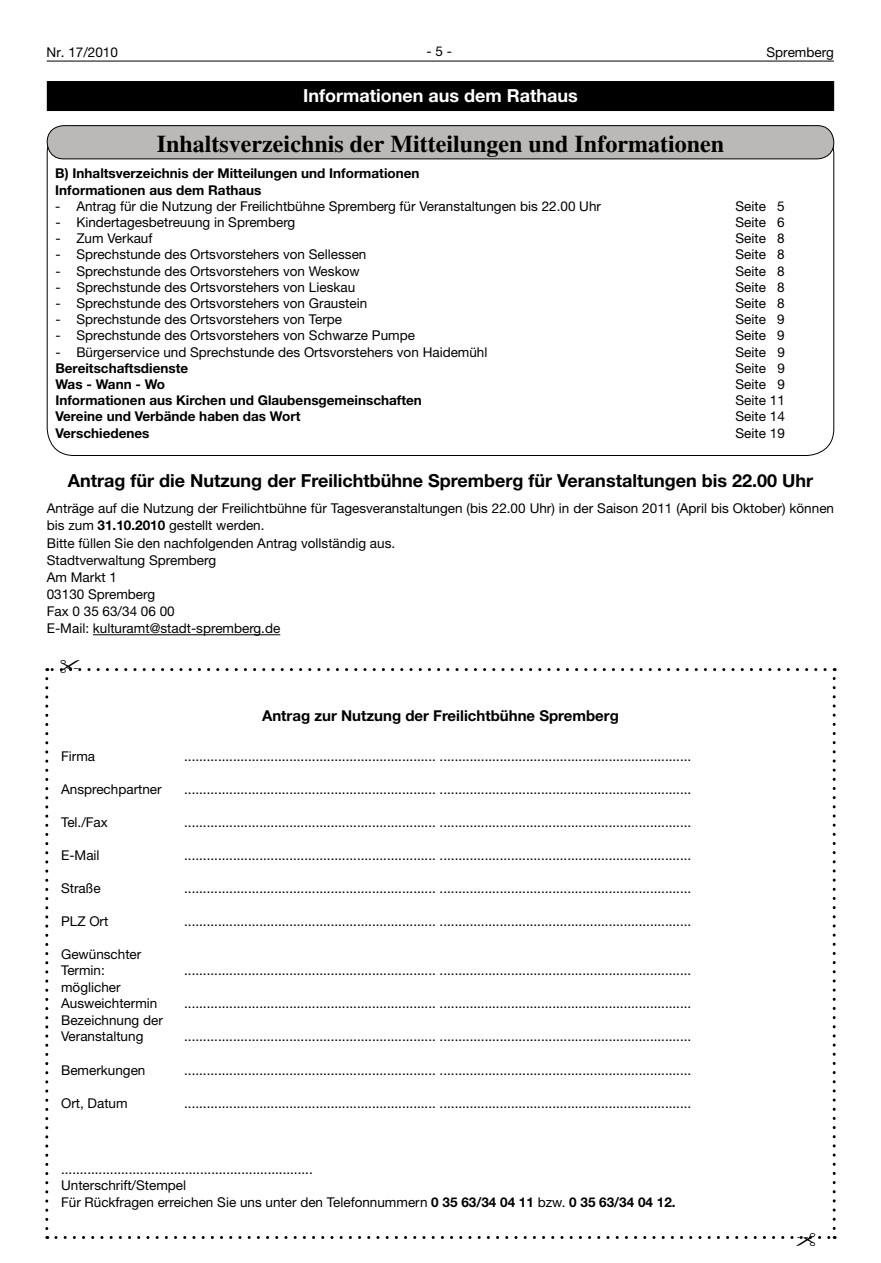
<style>
.page{position:relative;width:881px;height:1263px;background:#fff}
.page>*{position:absolute;margin:0;border:0;box-sizing:border-box;transform-origin:0 0}
.t1{font:700 24px "Times LT";color:#000}
.t2{font:700 18px "Helvetica Neue LT";color:#000}
.t3{font:700 18px "Helvetica Neue LT";color:#fff}
.t4{font:700 15px "Helvetica Neue LT";color:#000}
.t5{font:13.5px/17.1px "Helvetica Neue LT";color:#000}
.t6{font:700 13.5px/16.2px "Helvetica Neue LT";color:#000}
.t7{font:700 13.5px "Helvetica Neue LT";letter-spacing:-.02em;color:#000}
.s1{font-weight:700}
</style>
<div class="page">
<hr style="left:47px;top:61px;width:786px;height:1px;background:#000">
<div style="left:47px;top:81px;width:786px;height:30px;background:#000"></div>
<div style="left:47px;top:126px;width:786px;height:33px;background:#bab9b8;border-radius:16px"></div>
<div style="left:47px;top:125px;width:786px;height:34px;border:1px solid #000;border-radius:16px"></div>
<hr style="left:93px;top:634px;width:187px;height:1px;background:#000">
<svg style="left:45px;top:668px;width:790px;height:571px"></svg>
<p class="t5" style="left:47px;top:43px;width:73px">Nr. 17/2010</p>
<p class="t5" style="left:426px;top:43px;width:27px">- 5 -</p>
<p class="t5" style="left:766px;top:43px;width:69px">Spremberg</p>
<h2 class="t3" style="left:303px;top:85px;width:276px">Informationen aus dem Rathaus</h2>
<h1 class="t1" style="left:157px;top:129px;width:568px">Inhaltsverzeichnis der Mitteilungen und Informationen</h1>
<p class="t6" style="left:55px;top:165px;width:365px">B) Inhaltsverzeichnis der Mitteilungen und Informationen<br>Informationen aus dem Rathaus</p>
<p class="t5" style="left:55px;top:197px;width:547px">- Antrag für die Nutzung der Freilichtbühne Spremberg für Veranstaltungen bis 22.00 Uhr</p>
<p class="t5" style="left:735px;top:197px;width:51px">Seite 5</p>
<p class="t5" style="left:55px;top:213px;width:241px">- Kindertagesbetreuung in Spremberg</p>
<p class="t5" style="left:735px;top:213px;width:51px">Seite 6</p>
<p class="t5" style="left:55px;top:230px;width:99px">- Zum Verkauf</p>
<p class="t5" style="left:735px;top:230px;width:51px">Seite 8</p>
<p class="t5" style="left:55px;top:246px;width:312px">- Sprechstunde des Ortsvorstehers von Sellessen</p>
<p class="t5" style="left:735px;top:246px;width:51px">Seite 8</p>
<p class="t5" style="left:55px;top:262px;width:306px">- Sprechstunde des Ortsvorstehers von Weskow</p>
<p class="t5" style="left:735px;top:262px;width:51px">Seite 8</p>
<p class="t5" style="left:55px;top:278px;width:301px">- Sprechstunde des Ortsvorstehers von Lieskau</p>
<p class="t5" style="left:735px;top:278px;width:51px">Seite 8</p>
<p class="t5" style="left:55px;top:294px;width:313px">- Sprechstunde des Ortsvorstehers von Graustein</p>
<p class="t5" style="left:735px;top:294px;width:51px">Seite 8</p>
<p class="t5" style="left:55px;top:311px;width:288px">- Sprechstunde des Ortsvorstehers von Terpe</p>
<p class="t5" style="left:735px;top:311px;width:51px">Seite 9</p>
<p class="t5" style="left:55px;top:327px;width:361px">- Sprechstunde des Ortsvorstehers von Schwarze Pumpe</p>
<p class="t5" style="left:735px;top:327px;width:51px">Seite 9</p>
<p class="t5" style="left:55px;top:343px;width:433px">- Bürgerservice und Sprechstunde des Ortsvorstehers von Haidemühl</p>
<p class="t5" style="left:735px;top:343px;width:51px">Seite 9</p>
<p class="t6" style="left:55px;top:360px;width:134px">Bereitschaftsdienste</p>
<p class="t5" style="left:735px;top:359px;width:51px">Seite 9</p>
<p class="t7" style="left:55px;top:376px;width:111px">Was - Wann - Wo</p>
<p class="t5" style="left:735px;top:375px;width:51px">Seite 9</p>
<p class="t6" style="left:55px;top:392px;width:368px">Informationen aus Kirchen und Glaubensgemeinschaften</p>
<p class="t5" style="left:735px;top:392px;width:51px">Seite 11</p>
<p class="t6" style="left:55px;top:408px;width:246px">Vereine und Verbände haben das Wort</p>
<p class="t5" style="left:735px;top:408px;width:51px">Seite 14</p>
<p class="t6" style="left:55px;top:424px;width:96px">Verschiedenes</p>
<p class="t5" style="left:735px;top:424px;width:51px">Seite 19</p>
<h2 class="t2" style="left:68px;top:470px;width:746px">Antrag für die Nutzung der Freilichtbühne Spremberg für Veranstaltungen bis 22.00 Uhr</h2>
<p class="t5" style="left:47px;top:500px;width:788px">Anträge auf die Nutzung der Freilichtbühne für Tagesveranstaltungen (bis 22.00 Uhr) in der Saison 2011 (April bis Oktober) können bis zum <span class="s1">31.10.2010</span> gestellt werden.<br>Bitte füllen Sie den nachfolgenden Antrag vollständig aus.<br>Stadtverwaltung Spremberg<br>Am Markt 1<br>03130 Spremberg<br>Fax 0 35 63/34 06 00<br>E-Mail: kulturamt@stadt-spremberg.de</p>
<p class="t4" style="left:262px;top:707px;width:358px">Antrag zur Nutzung der Freilichtbühne Spremberg</p>
<p class="t5" style="left:61px;top:747px;width:36px">Firma</p>
<p class="t5" style="left:184px;top:747px;width:508px">................................................................... ...................................................................</p>
<p class="t5" style="left:61px;top:780px;width:102px">Ansprechpartner</p>
<p class="t5" style="left:184px;top:780px;width:508px">................................................................... ...................................................................</p>
<p class="t5" style="left:61px;top:813px;width:48px">Tel./Fax</p>
<p class="t5" style="left:184px;top:813px;width:508px">................................................................... ...................................................................</p>
<p class="t5" style="left:61px;top:846px;width:40px">E-Mail</p>
<p class="t5" style="left:184px;top:846px;width:508px">................................................................... ...................................................................</p>
<p class="t5" style="left:61px;top:879px;width:41px">Straße</p>
<p class="t5" style="left:184px;top:879px;width:508px">................................................................... ...................................................................</p>
<p class="t5" style="left:61px;top:912px;width:49px">PLZ Ort</p>
<p class="t5" style="left:184px;top:912px;width:508px">................................................................... ...................................................................</p>
<p class="t5" style="left:61px;top:946px;width:82px;line-height:16.5px">Gewünschter<br>Termin:</p>
<p class="t5" style="left:184px;top:962px;width:508px">................................................................... ...................................................................</p>
<p class="t5" style="left:61px;top:979px;width:98px;line-height:16.5px">möglicher<br>Ausweichtermin</p>
<p class="t5" style="left:184px;top:995px;width:508px">................................................................... ...................................................................</p>
<p class="t5" style="left:61px;top:1012px;width:103px;line-height:16.5px">Bezeichnung der<br>Veranstaltung</p>
<p class="t5" style="left:184px;top:1028px;width:508px">................................................................... ...................................................................</p>
<p class="t5" style="left:61px;top:1061px;width:86px">Bemerkungen</p>
<p class="t5" style="left:184px;top:1061px;width:508px">................................................................... ...................................................................</p>
<p class="t5" style="left:61px;top:1094px;width:68px">Ort, Datum</p>
<p class="t5" style="left:184px;top:1094px;width:508px">................................................................... ...................................................................</p>
<p class="t5" style="left:61px;top:1160px;width:616px;line-height:16.5px">...................................................................<br>Unterschrift/Stempel<br>Für Rückfragen erreichen Sie uns unter den Telefonnummern <span class="s1">0 35 63/34 04 11</span> bzw. <span class="s1">0 35 63/34 04 12.</span></p>
</div>
